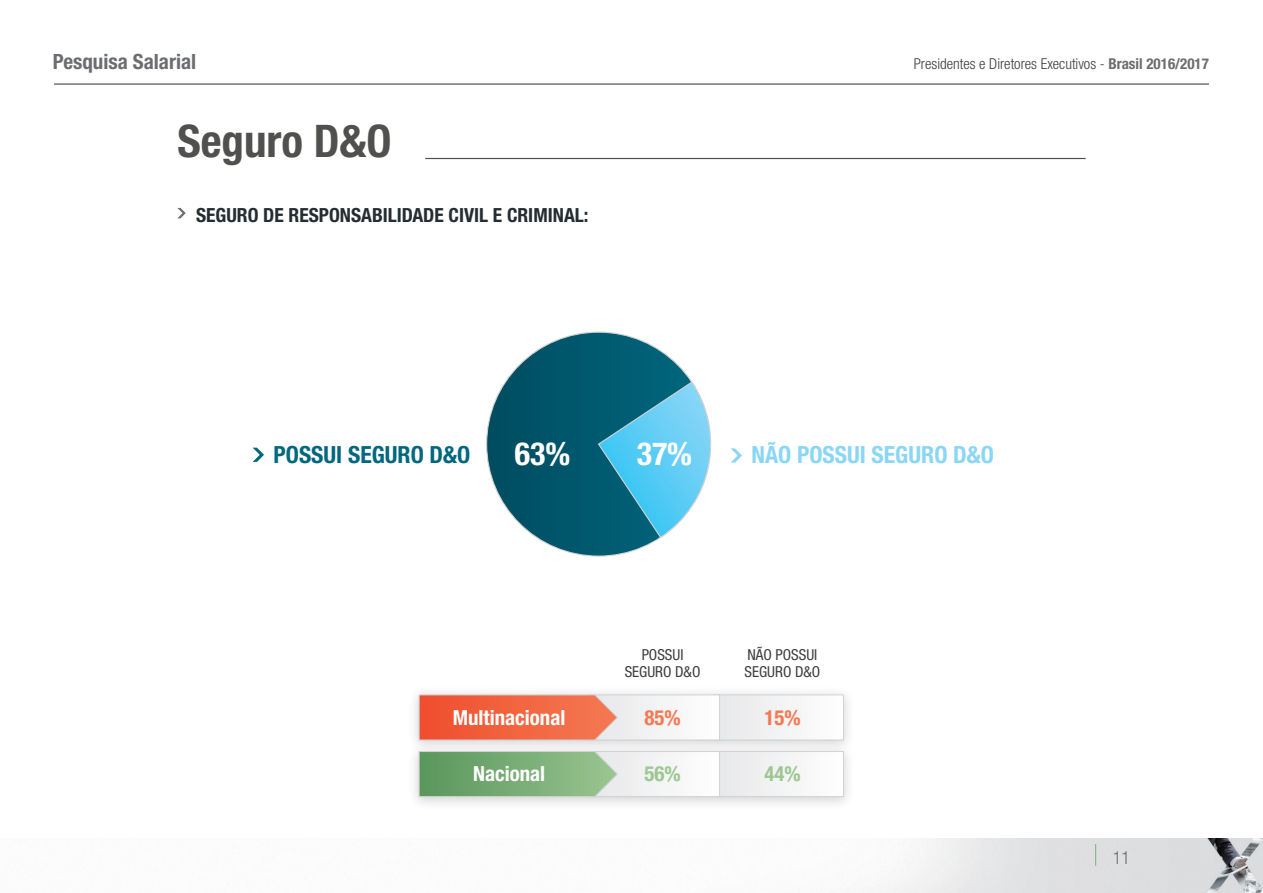
<style>
.page{position:relative;width:1263px;height:893px;background:#fff}
.page>*{position:absolute;margin:0;border:0;box-sizing:border-box;transform-origin:0 0}
.t1{font:700 condensed 45px "Helvetica Neue LT Std";color:#50514f}
.t2{font:700 condensed 31.95px "Helvetica Neue LT Std";color:#fff}
.t3{font:700 condensed 23.7px "Helvetica Neue LT Std";color:#89d6f7}
.t4{font:700 condensed 23.7px "Helvetica Neue LT Std";color:#00677f}
.t5{font:700 condensed 21px "Helvetica Neue LT Std";color:#6c6d70}
.t6{font:700 condensed 20.85px "Helvetica Neue LT Std";color:#fff}
.t7{font:700 condensed 20.85px "Helvetica Neue LT Std";color:#f47953}
.t8{font:700 condensed 20.85px "Helvetica Neue LT Std";color:#9dc791}
.t9{font:700 condensed 19.5px "Helvetica Neue LT Std";color:#242d31}
.t10{font:300 condensed 18px "Helvetica Neue LT Std";color:#6c6d70}
.t11{font:condensed 15.15px/16.4px "Helvetica Neue LT Std";color:#3e3e3f;text-align:center}
.t12{font:300 condensed 15px "Helvetica Neue LT Std";color:#3e3e3f}
.s1{font-weight:700;color:#6c6d70}
</style>
<div class="page">
<img style="left:880px;top:839px;width:383px;height:54px">
<svg style="left:1095px;top:844px;width:1px;height:22px"></svg>
<hr style="left:425px;top:158px;width:660px;height:1px;background:#50514f">
<hr style="left:54px;top:83px;width:1155px;height:2px;background:#50514f">
<svg style="left:253px;top:448px;width:11px;height:14px"></svg>
<div style="left:487px;top:332px;width:223px;height:224px;background:#00566b;border-radius:112px"></div>
<svg style="left:598px;top:381px;width:144px;height:158px"></svg>
<svg style="left:418px;top:694px;width:426px;height:44px"></svg>
<img style="left:412px;top:738px;width:439px;height:66px">
<svg style="left:418px;top:750px;width:426px;height:47px"></svg>
<svg style="left:177px;top:208px;width:9px;height:10px"></svg>
<h3 class="t5" style="left:53px;top:49px;width:145px">Pesquisa Salarial</h3>
<h1 class="t1" style="left:177px;top:113px;width:212px">Seguro D&amp;O</h1>
<h3 class="t9" style="left:196px;top:203px;width:394px">Seguro de Responsabilidade Civil e Criminal:</h3>
<p class="t12" style="left:914px;top:55px;width:297px">Presidentes e Diretores Executivos - <span class="s1">Brasil 2016/2017</span></p>
<h3 class="t4" style="left:274px;top:440px;width:198px">POSSUI SEGURO D&amp;O</h3>
<h2 class="t2" style="left:515px;top:434px;width:57px">63%</h2>
<h2 class="t2" style="left:637px;top:434px;width:57px">37%</h2>
<h3 class="t3" style="left:751px;top:441px;width:244px">NÃO POSSUI SEGURO D&amp;O</h3>
<p class="t11" style="left:625px;top:647px;width:77px">POSSUI<br>SEGURO D&amp;O</p>
<p class="t11" style="left:744px;top:647px;width:77px;text-align:left">NÃO POSSUI<br>SEGURO D&amp;O</p>
<h3 class="t6" style="left:453px;top:704px;width:114px">Multinacional</h3>
<h3 class="t7" style="left:644px;top:704px;width:38px">85%</h3>
<h3 class="t7" style="left:764px;top:704px;width:38px">15%</h3>
<h3 class="t6" style="left:473px;top:761px;width:74px">Nacional</h3>
<h3 class="t8" style="left:644px;top:761px;width:38px">56%</h3>
<h3 class="t8" style="left:764px;top:761px;width:38px">44%</h3>
<p class="t10" style="left:1113px;top:848px;width:19px">11</p>
</div>
